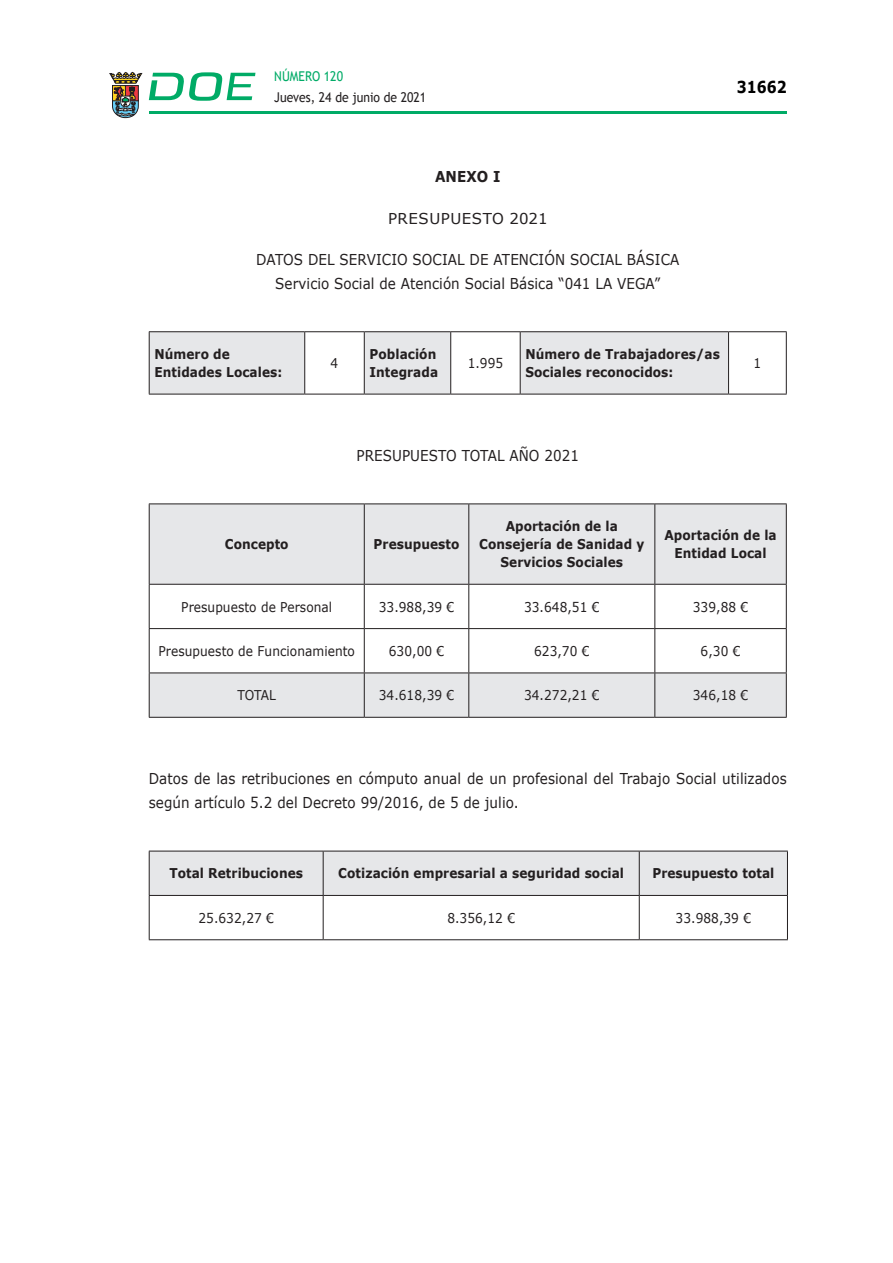
<style>
.page{position:relative;width:893px;height:1263px;background:#fff}
.page>*{position:absolute;margin:0;border:0;box-sizing:border-box;transform-origin:0 0}
.t1{font:700 16.5px "Verdana";color:#000;scale:.85 1}
.CUERPO_DE_TEXTO{font:15px/24px "Verdana";letter-spacing:.005em;color:#231f20;text-align:center;scale:.9 1}
.ADENDA{font:15px "Verdana";letter-spacing:.035em;color:#231f20}
.CUERPO_DE_TEXTO-2{font:700 15px "Verdana";letter-spacing:.005em;color:#231f20;scale:.9 1}
.CUERPO_DE_TEXTO-3{font:700 13.5px/18px "Verdana";letter-spacing:.005em;color:#231f20;scale:.9 1}
.CUERPO_DE_TEXTO-4{font:13.5px "Verdana";letter-spacing:.005em;color:#231f20;scale:.9 1}
.t2{font:13.5px "Trebuchet MS";color:#231f20;scale:.9 1}
.t3{font:13.5px "Trebuchet MS";color:#00ab67;scale:.9 1}
</style>
<div class="page">
<hr style="left:149px;top:111px;width:638px;height:3px;background:#00ab66">
<svg style="left:109px;top:72px;width:33px;height:46px"></svg>
<svg style="left:149px;top:72px;width:106px;height:29px"></svg>
<svg style="left:150px;top:332px;width:578px;height:62px"></svg>
<hr style="left:305px;top:331px;width:59px;height:1px;background:#231f20">
<hr style="left:451px;top:331px;width:69px;height:1px;background:#231f20">
<hr style="left:729px;top:331px;width:58px;height:1px;background:#231f20">
<hr style="left:786px;top:332px;width:1px;height:62px;background:#231f20">
<hr style="left:305px;top:394px;width:59px;height:1px;background:#231f20">
<hr style="left:451px;top:394px;width:69px;height:1px;background:#231f20">
<hr style="left:729px;top:394px;width:58px;height:1px;background:#231f20">
<hr style="left:149px;top:331px;width:156px;height:1px;background:#231f20">
<hr style="left:149px;top:332px;width:1px;height:62px;background:#231f20">
<hr style="left:304px;top:332px;width:1px;height:62px;background:#231f20">
<hr style="left:149px;top:394px;width:156px;height:1px;background:#231f20">
<hr style="left:364px;top:331px;width:87px;height:1px;background:#231f20">
<hr style="left:364px;top:332px;width:1px;height:62px;background:#231f20">
<hr style="left:450px;top:332px;width:1px;height:62px;background:#231f20">
<hr style="left:364px;top:394px;width:87px;height:1px;background:#231f20">
<hr style="left:520px;top:331px;width:209px;height:1px;background:#231f20">
<hr style="left:520px;top:332px;width:1px;height:62px;background:#231f20">
<hr style="left:728px;top:332px;width:1px;height:62px;background:#231f20">
<hr style="left:520px;top:394px;width:209px;height:1px;background:#231f20">
<svg style="left:150px;top:504px;width:636px;height:213px;fill:#e6e7e9"></svg>
<hr style="left:149px;top:585px;width:1px;height:43px;background:#231f20">
<hr style="left:364px;top:585px;width:1px;height:43px;background:#231f20">
<hr style="left:468px;top:585px;width:1px;height:43px;background:#231f20">
<hr style="left:654px;top:585px;width:1px;height:43px;background:#231f20">
<hr style="left:786px;top:585px;width:1px;height:43px;background:#231f20">
<hr style="left:149px;top:628px;width:215px;height:1px;background:#231f20">
<hr style="left:149px;top:629px;width:1px;height:43px;background:#231f20">
<hr style="left:364px;top:628px;width:105px;height:1px;background:#231f20">
<hr style="left:364px;top:629px;width:1px;height:43px;background:#231f20">
<hr style="left:469px;top:628px;width:186px;height:1px;background:#231f20">
<hr style="left:468px;top:629px;width:1px;height:43px;background:#231f20">
<hr style="left:655px;top:628px;width:132px;height:1px;background:#231f20">
<hr style="left:654px;top:629px;width:1px;height:43px;background:#231f20">
<hr style="left:786px;top:629px;width:1px;height:43px;background:#231f20">
<hr style="left:149px;top:503px;width:215px;height:1px;background:#231f20">
<hr style="left:149px;top:504px;width:1px;height:80px;background:#231f20">
<hr style="left:149px;top:584px;width:215px;height:1px;background:#231f20">
<hr style="left:364px;top:503px;width:105px;height:1px;background:#231f20">
<hr style="left:364px;top:504px;width:1px;height:80px;background:#231f20">
<hr style="left:364px;top:584px;width:105px;height:1px;background:#231f20">
<hr style="left:469px;top:503px;width:186px;height:1px;background:#231f20">
<hr style="left:468px;top:504px;width:1px;height:80px;background:#231f20">
<hr style="left:469px;top:584px;width:186px;height:1px;background:#231f20">
<hr style="left:655px;top:503px;width:132px;height:1px;background:#231f20">
<hr style="left:654px;top:504px;width:1px;height:80px;background:#231f20">
<hr style="left:786px;top:504px;width:1px;height:80px;background:#231f20">
<hr style="left:655px;top:584px;width:132px;height:1px;background:#231f20">
<hr style="left:149px;top:672px;width:215px;height:1px;background:#231f20">
<hr style="left:149px;top:673px;width:1px;height:44px;background:#231f20">
<hr style="left:149px;top:717px;width:215px;height:1px;background:#231f20">
<hr style="left:364px;top:672px;width:105px;height:1px;background:#231f20">
<hr style="left:364px;top:673px;width:1px;height:44px;background:#231f20">
<hr style="left:364px;top:717px;width:105px;height:1px;background:#231f20">
<hr style="left:469px;top:672px;width:186px;height:1px;background:#231f20">
<hr style="left:468px;top:673px;width:1px;height:44px;background:#231f20">
<hr style="left:469px;top:717px;width:186px;height:1px;background:#231f20">
<hr style="left:655px;top:672px;width:132px;height:1px;background:#231f20">
<hr style="left:654px;top:673px;width:1px;height:44px;background:#231f20">
<hr style="left:786px;top:673px;width:1px;height:44px;background:#231f20">
<hr style="left:655px;top:717px;width:132px;height:1px;background:#231f20">
<div style="left:150px;top:852px;width:637px;height:43px;background:#e6e7e9"></div>
<hr style="left:149px;top:896px;width:1px;height:43px;background:#231f20">
<hr style="left:323px;top:896px;width:1px;height:43px;background:#231f20">
<hr style="left:639px;top:896px;width:1px;height:43px;background:#231f20">
<hr style="left:787px;top:896px;width:1px;height:43px;background:#231f20">
<hr style="left:149px;top:939px;width:174px;height:1px;background:#231f20">
<hr style="left:323px;top:939px;width:316px;height:1px;background:#231f20">
<hr style="left:639px;top:939px;width:149px;height:1px;background:#231f20">
<hr style="left:149px;top:851px;width:174px;height:1px;background:#231f20">
<hr style="left:149px;top:851px;width:1px;height:44px;background:#231f20">
<hr style="left:149px;top:895px;width:174px;height:1px;background:#231f20">
<hr style="left:323px;top:851px;width:316px;height:1px;background:#231f20">
<hr style="left:323px;top:851px;width:1px;height:44px;background:#231f20">
<hr style="left:323px;top:895px;width:316px;height:1px;background:#231f20">
<hr style="left:639px;top:851px;width:149px;height:1px;background:#231f20">
<hr style="left:639px;top:851px;width:1px;height:44px;background:#231f20">
<hr style="left:787px;top:851px;width:1px;height:44px;background:#231f20">
<hr style="left:639px;top:895px;width:149px;height:1px;background:#231f20">
<p class="t3" style="left:274px;top:67px;width:78px">NÚMERO 120</p>
<p class="t2" style="left:274px;top:88px;width:170px">Jueves, 24 de junio de 2021</p>
<p class="CUERPO_DE_TEXTO-2" style="left:435px;top:165px;width:74px">ANEXO I</p>
<p class="ADENDA" style="left:388px;top:208px;width:161px">PRESUPUESTO 2021</p>
<p class="CUERPO_DE_TEXTO" style="left:256px;top:247px;width:472px">DATOS DEL SERVICIO SOCIAL DE ATENCIÓN SOCIAL BÁSICA<br>Servicio Social de Atención Social Básica “041 LA VEGA”</p>
<p class="t1" style="left:737px;top:75px;width:60px">31662</p>
<p class="CUERPO_DE_TEXTO-3" style="left:154px;top:345px;width:144px">Número de<br>Entidades Locales:</p>
<p class="CUERPO_DE_TEXTO-4" style="left:331px;top:354px;width:10px">4</p>
<p class="CUERPO_DE_TEXTO-3" style="left:370px;top:345px;width:78px">Población<br>Integrada</p>
<p class="CUERPO_DE_TEXTO-4" style="left:468px;top:354px;width:41px">1.995</p>
<p class="CUERPO_DE_TEXTO-3" style="left:525px;top:345px;width:218px">Número de Trabajadores/as<br>Sociales reconocidos:</p>
<p class="CUERPO_DE_TEXTO-4" style="left:754px;top:354px;width:10px">1</p>
<p class="CUERPO_DE_TEXTO" style="left:357px;top:443px;width:249px">PRESUPUESTO TOTAL AÑO 2021</p>
<p class="CUERPO_DE_TEXTO-3" style="left:225px;top:535px;width:72px">Concepto</p>
<p class="CUERPO_DE_TEXTO-3" style="left:374px;top:535px;width:97px">Presupuesto</p>
<p class="CUERPO_DE_TEXTO-3" style="left:479px;top:517px;width:185px;text-align:center">Aportación de la<br>Consejería de Sanidad y<br>Servicios Sociales</p>
<p class="CUERPO_DE_TEXTO-3" style="left:664px;top:526px;width:126px;text-align:center">Aportación de la<br>Entidad Local</p>
<p class="CUERPO_DE_TEXTO-4" style="left:181px;top:597px;width:169px">Presupuesto de Personal</p>
<p class="CUERPO_DE_TEXTO-4" style="left:379px;top:597px;width:85px">33.988,39 €</p>
<p class="CUERPO_DE_TEXTO-4" style="left:524px;top:597px;width:85px">33.648,51 €</p>
<p class="CUERPO_DE_TEXTO-4" style="left:693px;top:597px;width:63px">339,88 €</p>
<p class="CUERPO_DE_TEXTO-4" style="left:159px;top:642px;width:220px">Presupuesto de Funcionamiento</p>
<p class="CUERPO_DE_TEXTO-4" style="left:389px;top:642px;width:63px">630,00 €</p>
<p class="CUERPO_DE_TEXTO-4" style="left:534px;top:642px;width:63px">623,70 €</p>
<p class="CUERPO_DE_TEXTO-4" style="left:701px;top:642px;width:46px">6,30 €</p>
<p class="CUERPO_DE_TEXTO-4" style="left:237px;top:686px;width:44px">TOTAL</p>
<p class="CUERPO_DE_TEXTO-4" style="left:379px;top:686px;width:85px">34.618,39 €</p>
<p class="CUERPO_DE_TEXTO-4" style="left:524px;top:686px;width:85px">34.272,21 €</p>
<p class="CUERPO_DE_TEXTO-4" style="left:693px;top:686px;width:63px">346,18 €</p>
<p class="CUERPO_DE_TEXTO" style="left:149px;top:766px;width:710px;text-align:left">Datos de las retribuciones en cómputo anual de un profesional del Trabajo Social utilizados según artículo 5.2 del Decreto 99/2016, de 5 de julio.</p>
<p class="CUERPO_DE_TEXTO-3" style="left:169px;top:864px;width:150px">Total Retribuciones</p>
<p class="CUERPO_DE_TEXTO-3" style="left:338px;top:864px;width:319px">Cotización empresarial a seguridad social</p>
<p class="CUERPO_DE_TEXTO-3" style="left:652px;top:864px;width:137px">Presupuesto total</p>
<p class="CUERPO_DE_TEXTO-4" style="left:198px;top:908px;width:85px">25.632,27 €</p>
<p class="CUERPO_DE_TEXTO-4" style="left:447px;top:908px;width:77px">8.356,12 €</p>
<p class="CUERPO_DE_TEXTO-4" style="left:676px;top:908px;width:85px">33.988,39 €</p>
</div>
